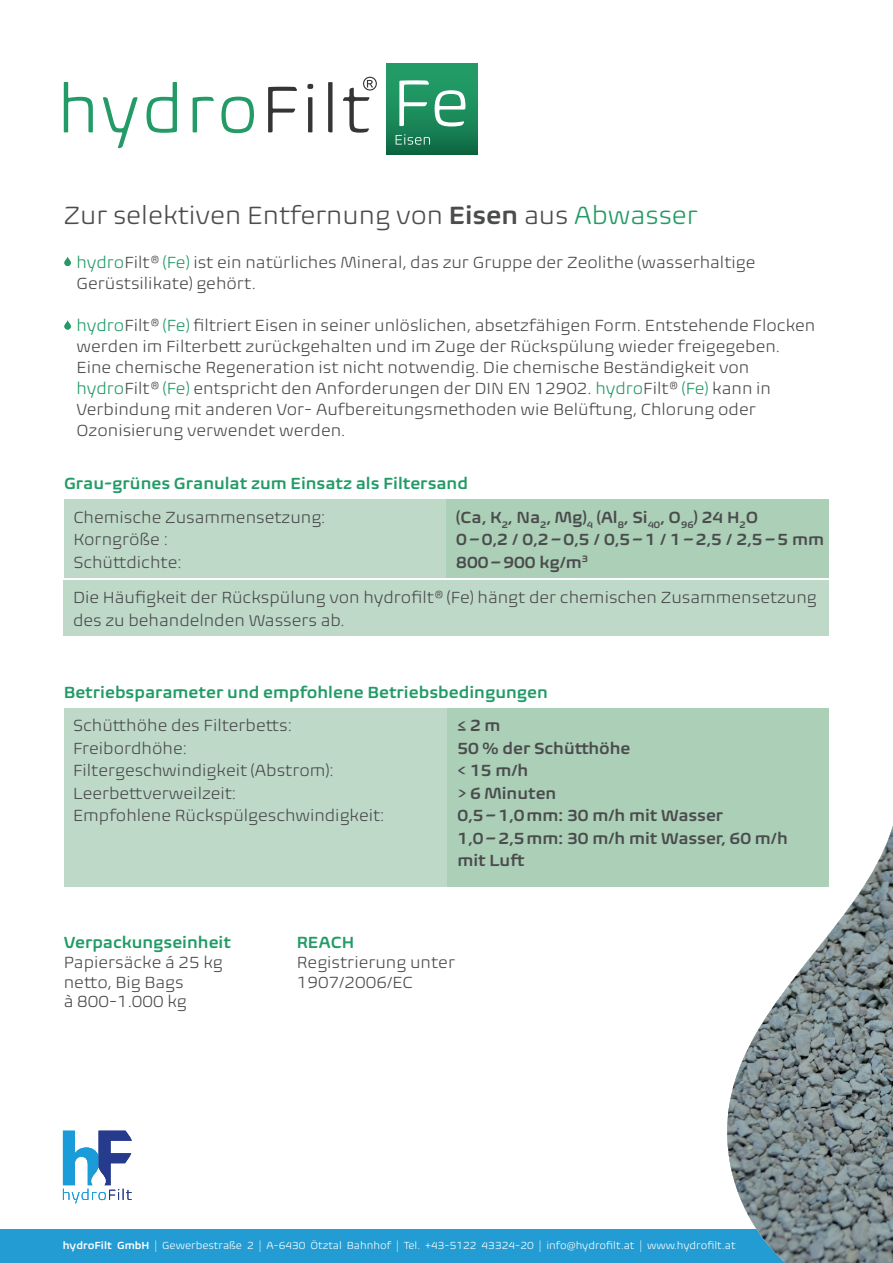
<style>
.page{position:relative;width:893px;height:1263px;background:#fff}
.page>*{position:absolute;margin:0;border:0;box-sizing:border-box;transform-origin:0 0}
.t1{font:300 25.5px "Biome Std";color:#4b4c4d}
.t2{font:300 16.5px/22.5px "Biome Std";color:#4b4c4d}
.t3{font:600 16.5px/22.5px "Biome Std";color:#4b4c4d}
.t4{font:600 16.5px "Biome Std";color:#229b67}
.t5{font:300 10.5px "Biome Std";color:#fff}
.s1{font-weight:600}
.s2{color:#229b67}
</style>
<div class="page">
<div style="left:0;top:1229px;width:893px;height:34px;background:#239cd3"></div>
<svg style="left:64px;top:82px;width:29px;height:50px"></svg>
<svg style="left:103px;top:97px;width:35px;height:51px"></svg>
<svg style="left:146px;top:82px;width:31px;height:51px"></svg>
<svg style="left:193px;top:97px;width:21px;height:35px"></svg>
<svg style="left:221px;top:97px;width:33px;height:36px"></svg>
<svg style="left:268px;top:87px;width:29px;height:45px"></svg>
<svg style="left:307px;top:84px;width:6px;height:48px"></svg>
<svg style="left:328px;top:82px;width:5px;height:50px"></svg>
<svg style="left:343px;top:77px;width:34px;height:56px"></svg>
<div style="left:446px;top:708px;width:383px;height:178px;background:#abcfb7"></div>
<div style="left:64px;top:500px;width:400px;height:78px;background:#bed9c8"></div>
<div style="left:64px;top:708px;width:382px;height:178px;background:#bed9c8"></div>
<div style="left:64px;top:580px;width:765px;height:56px;background:#bed9c8"></div>
<div style="left:446px;top:500px;width:383px;height:78px;background:#abcfb7"></div>
<svg style="left:727px;top:826px;width:166px;height:437px"></svg>
<svg style="left:63px;top:1131px;width:69px;height:72px"></svg>
<svg style="left:64px;top:320px;width:7px;height:10px"></svg>
<svg style="left:64px;top:257px;width:7px;height:9px"></svg>
<div style="left:387px;top:64px;width:91px;height:91px;background:linear-gradient(to bottom,#26a56e,#127049)"></div>
<svg style="left:399px;top:80px;width:30px;height:46px"></svg>
<svg style="left:435px;top:90px;width:30px;height:36px"></svg>
<svg style="left:396px;top:134px;width:34px;height:11px"></svg>
<h1 class="t1" style="left:64px;top:200px;width:635px">Zur selektiven Entfernung von <span class="s1">Eisen</span> aus <span class="s2">Abwasser</span></h1>
<p class="t2" style="left:77px;top:251px;width:680px;line-height:21px"><span class="s2">hydro</span>Filt® <span class="s2">(Fe)</span> ist ein natürliches Mineral, das zur Gruppe der Zeolithe (wasserhaltige<br>Gerüstsilikate) gehört.</p>
<p class="t2" style="left:77px;top:314px;width:740px;line-height:21px"><span class="s2">hydro</span>Filt® <span class="s2">(Fe)</span> filtriert Eisen in seiner unlöslichen, absetzfähigen Form. Entstehende Flocken werden im Filterbett zurückgehalten und im Zuge der Rückspülung wieder freigegeben.<br>Eine chemische Regeneration ist nicht notwendig. Die chemische Beständigkeit von <span class="s2">hydro</span>Filt® <span class="s2">(Fe)</span> entspricht den Anforderungen der DIN EN 12902. <span class="s2">hydro</span>Filt® <span class="s2">(Fe)</span> kann in Verbindung mit anderen Vor- Aufbereitungsmethoden wie Belüftung, Chlorung oder Ozonisierung verwendet werden.</p>
<p class="t4" style="left:64px;top:472px;width:405px">Grau-grünes Granulat zum Einsatz als Filtersand</p>
<p class="t2" style="left:73px;top:506px;width:254px">Chemische Zusammensetzung:<br>Korngröße :<br>Schüttdichte:</p>
<p class="t3" style="left:456px;top:505px;width:369px">(Ca, K<sub>2</sub>, Na<sub>2</sub>, Mg)<sub>4</sub> (Al<sub>8</sub>, Si<sub>40</sub>, O<sub>96</sub>) 24 H<sub>2</sub>O<br>0–0,2 / 0,2–0,5 / 0,5–1 / 1–2,5 / 2,5–5 mm<br>800–900 kg/m<sup>3</sup></p>
<p class="t2" style="left:73px;top:586px;width:745px">Die Häufigkeit der Rückspülung von hydrofilt® (Fe) hängt der chemischen Zusammensetzung des zu behandelnden Wassers ab.</p>
<p class="t4" style="left:64px;top:681px;width:486px">Betriebsparameter und empfohlene Betriebsbedingungen</p>
<p class="t2" style="left:73px;top:714px;width:313px">Schütthöhe des Filterbetts:<br>Freibordhöhe:<br>Filtergeschwindigkeit (Abstrom):<br>Leerbettverweilzeit:<br>Empfohlene Rückspülgeschwindigkeit:</p>
<p class="t3" style="left:457px;top:714px;width:332px">≤ 2 m<br>50 % der Schütthöhe<br>&lt; 15 m/h<br>&gt; 6 Minuten<br>0,5–1,0mm: 30 m/h mit Wasser<br>1,0–2,5mm: 30 m/h mit Wasser, 60 m/h mit Luft</p>
<p class="t4" style="left:64px;top:931px;width:169px">Verpackungseinheit</p>
<p class="t2" style="left:64px;top:952px;width:161px;line-height:19.8px">Papiersäcke á 25 kg netto, Big Bags<br>à 800-1.000 kg</p>
<p class="t4" style="left:297px;top:931px;width:59px">REACH</p>
<p class="t2" style="left:297px;top:952px;width:160px;line-height:19.8px">Registrierung unter<br>1907/2006/EC</p>
<p class="t5" style="left:63px;top:1238px;width:674px"><span class="s1">hydroFilt GmbH</span> | Gewerbestraße 2 | A-6430 Ötztal Bahnhof | Tel. +43-5122 43324-20 | info@hydrofilt.at | www.hydrofilt.at</p>
</div>
